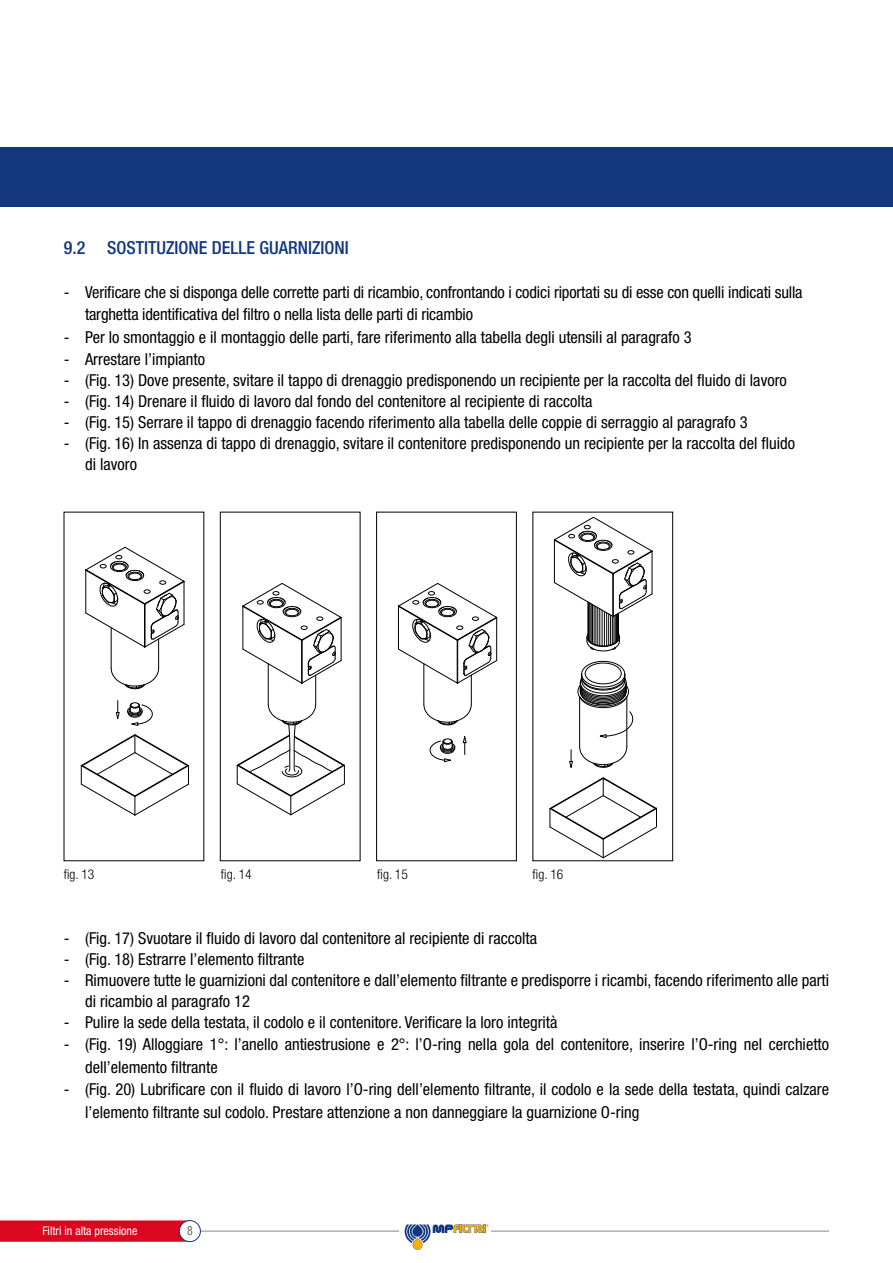
<style>
.page{position:relative;width:893px;height:1263px;background:#fff}
.page>*{position:absolute;margin:0;border:0;box-sizing:border-box;transform-origin:0 0}
.t1{font:500 condensed 18px "Helvetica Neue LT Std";color:#12377f}
.t2{font:condensed 16.5px/22.5px "Helvetica Neue LT Std";color:#000}
.t3{font:300 condensed 13.5px "Helvetica Neue LT Std";color:#000}
.t4{font:condensed 12.75px "Helvetica Neue LT Std";color:#636362;scale:.92 1}
.t5{font:condensed 12px "Helvetica Neue LT Std";color:#fff}
</style>
<div class="page">
<hr style="left:200px;top:1231px;width:629px;height:1px;background:#878786">
<svg style="left:0;top:1220px;width:195px;height:22px;background:#db0e26"></svg>
<div style="left:179px;top:1220px;width:21px;height:21px;background:#fff;border-radius:50%"></div>
<div style="left:179px;top:1220px;width:21px;height:22px;border:1px solid #12377f;border-radius:50%"></div>
<div style="left:399px;top:1228px;width:92px;height:6px;background:#fff"></div>
<svg style="left:405px;top:1224px;width:83px;height:26px"></svg>
<div style="left:0;top:147px;width:893px;height:59px;background:#12377f"></div>
<div style="left:533px;top:512px;width:140px;height:349px;border:1px solid #000"></div>
<div style="left:376px;top:512px;width:141px;height:349px;border:1px solid #000"></div>
<div style="left:220px;top:512px;width:140px;height:349px;border:1px solid #000"></div>
<svg style="left:81px;top:734px;width:108px;height:81px"></svg>
<svg style="left:85px;top:547px;width:100px;height:142px"></svg>
<svg style="left:116px;top:701px;width:3px;height:17px"></svg>
<svg style="left:127px;top:703px;width:26px;height:22px"></svg>
<svg style="left:237px;top:583px;width:108px;height:232px"></svg>
<svg style="left:398px;top:583px;width:99px;height:143px"></svg>
<svg style="left:463px;top:737px;width:3px;height:17px"></svg>
<svg style="left:429px;top:739px;width:27px;height:23px"></svg>
<hr style="left:627px;top:697px;width:1px;height:50px;background:#000">
<hr style="left:579px;top:697px;width:1px;height:50px;background:#000">
<svg style="left:550px;top:777px;width:107px;height:81px"></svg>
<svg style="left:579px;top:746px;width:48px;height:22px"></svg>
<svg style="left:554px;top:517px;width:99px;height:134px"></svg>
<svg style="left:577px;top:661px;width:57px;height:76px"></svg>
<svg style="left:569px;top:750px;width:4px;height:17px"></svg>
<p class="t1" style="left:64px;top:237px;width:287px">9.2 SOSTITUZIONE DELLE GUARNIZIONI</p>
<p class="t2" style="left:85px;top:280px;width:719px;text-indent:-21px">- Verificare che si disponga delle corrette parti di ricambio, confrontando i codici riportati su di esse con quelli indicati sulla targhetta identificativa del filtro o nella lista delle parti di ricambio</p>
<p class="t2" style="left:64px;top:325px;width:629px">- Per lo smontaggio e il montaggio delle parti, fare riferimento alla tabella degli utensili al paragrafo 3</p>
<p class="t2" style="left:64px;top:348px;width:143px">- Arrestare l’impianto</p>
<p class="t2" style="left:64px;top:369px;width:725px">- (Fig. 13) Dove presente, svitare il tappo di drenaggio predisponendo un recipiente per la raccolta del fluido di lavoro</p>
<p class="t2" style="left:64px;top:390px;width:530px">- (Fig. 14) Drenare il fluido di lavoro dal fondo del contenitore al recipiente di raccolta</p>
<p class="t2" style="left:64px;top:411px;width:685px">- (Fig. 15) Serrare il tappo di drenaggio facendo riferimento alla tabella delle coppie di serraggio al paragrafo 3</p>
<p class="t2" style="left:85px;top:433px;width:711px;line-height:21px;text-indent:-21px">- (Fig. 16) In assenza di tappo di drenaggio, svitare il contenitore predisponendo un recipiente per la raccolta del fluido di lavoro</p>
<p class="t3" style="left:64px;top:866px;width:32px">fig. 13</p>
<p class="t3" style="left:221px;top:866px;width:32px">fig. 14</p>
<p class="t3" style="left:377px;top:866px;width:32px">fig. 15</p>
<p class="t3" style="left:533px;top:866px;width:32px">fig. 16</p>
<p class="t2" style="left:64px;top:926px;width:475px">- (Fig. 17) Svuotare il fluido di lavoro dal contenitore al recipiente di raccolta</p>
<p class="t2" style="left:64px;top:947px;width:242px">- (Fig. 18) Estrarre l’elemento filtrante</p>
<p class="t2" style="left:85px;top:969px;width:746px;line-height:21px;text-indent:-21px">- Rimuovere tutte le guarnizioni dal contenitore e dall’elemento filtrante e predisporre i ricambi, facendo riferimento alle parti di ricambio al paragrafo 12</p>
<p class="t2" style="left:64px;top:1010px;width:495px">- Pulire la sede della testata, il codolo e il contenitore. Verificare la loro integrità</p>
<p class="t2" style="left:85px;top:1033px;width:746px;text-indent:-21px">- (Fig. 19) Alloggiare 1°: l’anello antiestrusione e 2°: l’O-ring nella gola del contenitore, inserire l’O-ring nel cerchietto dell’elemento filtrante</p>
<p class="t2" style="left:85px;top:1078px;width:746px;text-indent:-21px">- (Fig. 20) Lubrificare con il fluido di lavoro l’O-ring dell’elemento filtrante, il codolo e la sede della testata, quindi calzare l’elemento filtrante sul codolo. Prestare attenzione a non danneggiare la guarnizione O-ring</p>
<p class="t5" style="left:43px;top:1223px;width:96px">Filtri in alta pressione</p>
<p class="t4" style="left:187px;top:1223px;width:8px">8</p>
</div>
